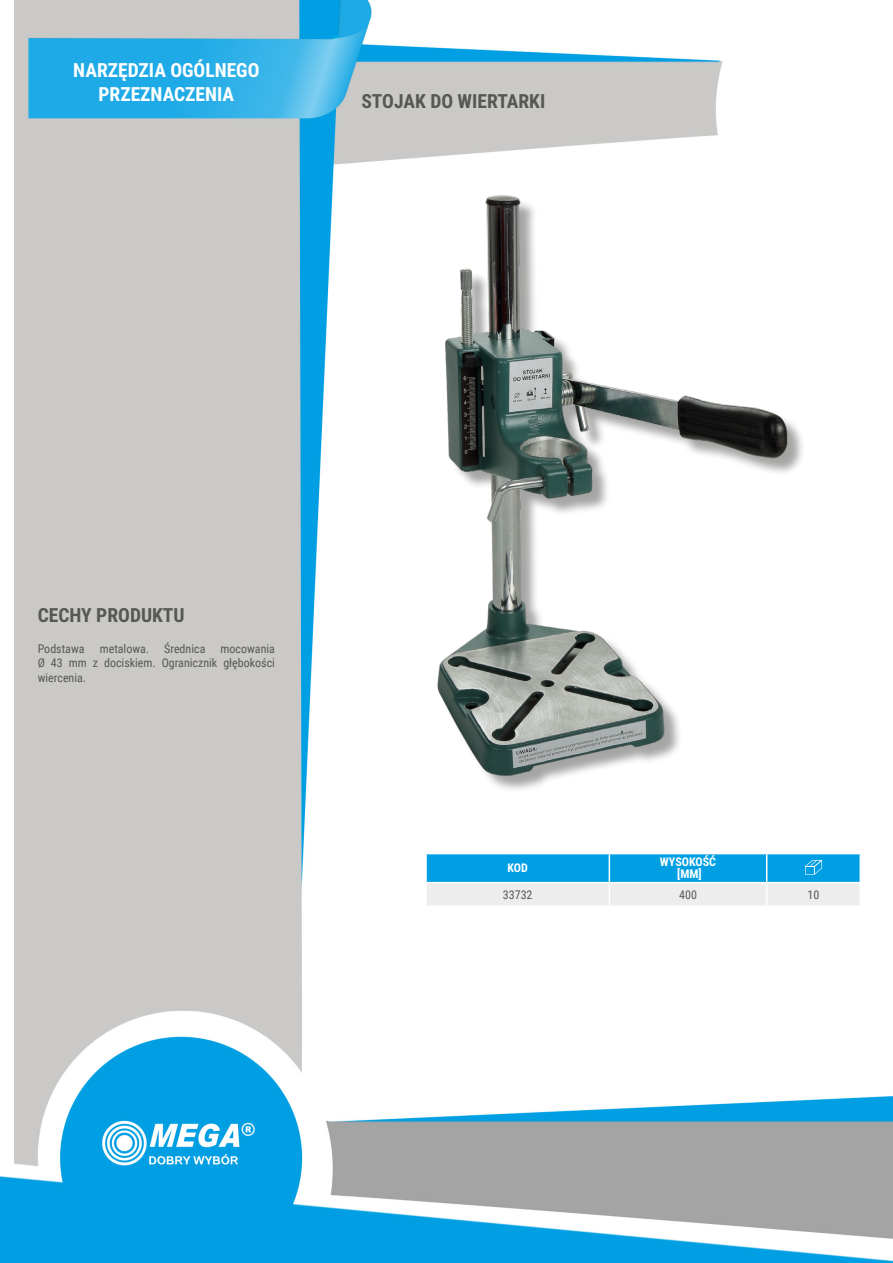
<style>
.page{position:relative;width:893px;height:1263px;background:#fff}
.page>*{position:absolute;margin:0;border:0;box-sizing:border-box;transform-origin:0 0}
.NagĹ_Ăłwek{font:700 19.5px/23.4px "Roboto Condensed";color:#fff;text-align:center}
.Lewo_bez_dzielenia{font:700 19.5px "Roboto Condensed";color:#575756}
.MateriaĹ__CECHY{font:700 19.5px "Roboto Condensed";color:#575756}
.Opisy{font:12px/14.4px "Roboto Condensed";color:#575756;text-align:justify}
.Ĺšrodek_bez_dzieleni{font:700 12px "Roboto Condensed";color:#fff}
.Indeks{font:12px "Roboto Condensed";color:#575756}
.Center{font:12px "Roboto Condensed";color:#575756}
.Ĺšrodek__wymuszenie{font:700 12px "Roboto Condensed";color:#fff}
.Tabelka_nagĹ_Ăłwek{font:700 12px "Roboto Condensed";color:#fff}
</style>
<div class="page">
<img style="left:0;top:0;width:893px;height:1263px">
<div style="left:440px;top:199px;width:366px;height:594px;background:#1d1d1b;opacity:.4"></div>
<img style="left:437px;top:196px;width:350px;height:579px">
<hr style="left:425px;top:854px;width:2px;height:28px;background:#fff">
<hr style="left:425px;top:883px;width:2px;height:22px;background:#fff">
<hr style="left:425px;top:853px;width:184px;height:1px;background:#fff">
<hr style="left:425px;top:882px;width:184px;height:1px;background:#fff">
<hr style="left:425px;top:905px;width:184px;height:2px;background:#fff">
<hr style="left:609px;top:905px;width:158px;height:2px;background:#fff">
<hr style="left:767px;top:905px;width:94px;height:2px;background:#fff">
<svg style="left:426px;top:853px;width:435px;height:52px"></svg>
<p class="NagĹ_Ăłwek" style="left:73px;top:58px;width:188px">NARZĘDZIA OGÓLNEGO<br>PRZEZNACZENIA</p>
<p class="Lewo_bez_dzielenia" style="left:361px;top:88px;width:185px">STOJAK DO WIERTARKI</p>
<p class="MateriaĹ__CECHY" style="left:38px;top:601px;width:148px">CECHY PRODUKTU</p>
<p class="Opisy" style="left:38px;top:641px;width:48px">Podstawa</p>
<p class="Opisy" style="left:100px;top:641px;width:51px">metalowa.</p>
<p class="Opisy" style="left:164px;top:641px;width:43px">Średnica</p>
<p class="Opisy" style="left:38px;top:641px;width:239px;text-indent:183px">mocowania Ø 43 mm z dociskiem. Ogranicznik głębokości wiercenia.</p>
<p class="Tabelka_nagĹ_Ăłwek" style="left:507px;top:860px;width:22px">KOD</p>
<p class="Ĺšrodek_bez_dzieleni" style="left:660px;top:854px;width:58px">WYSOKOŚĆ</p>
<p class="Ĺšrodek__wymuszenie" style="left:677px;top:866px;width:26px">[MM]</p>
<p class="Indeks" style="left:503px;top:886px;width:31px">33732</p>
<p class="Center" style="left:679px;top:886px;width:19px">400</p>
<p class="Center" style="left:808px;top:886px;width:13px">10</p>
</div>
